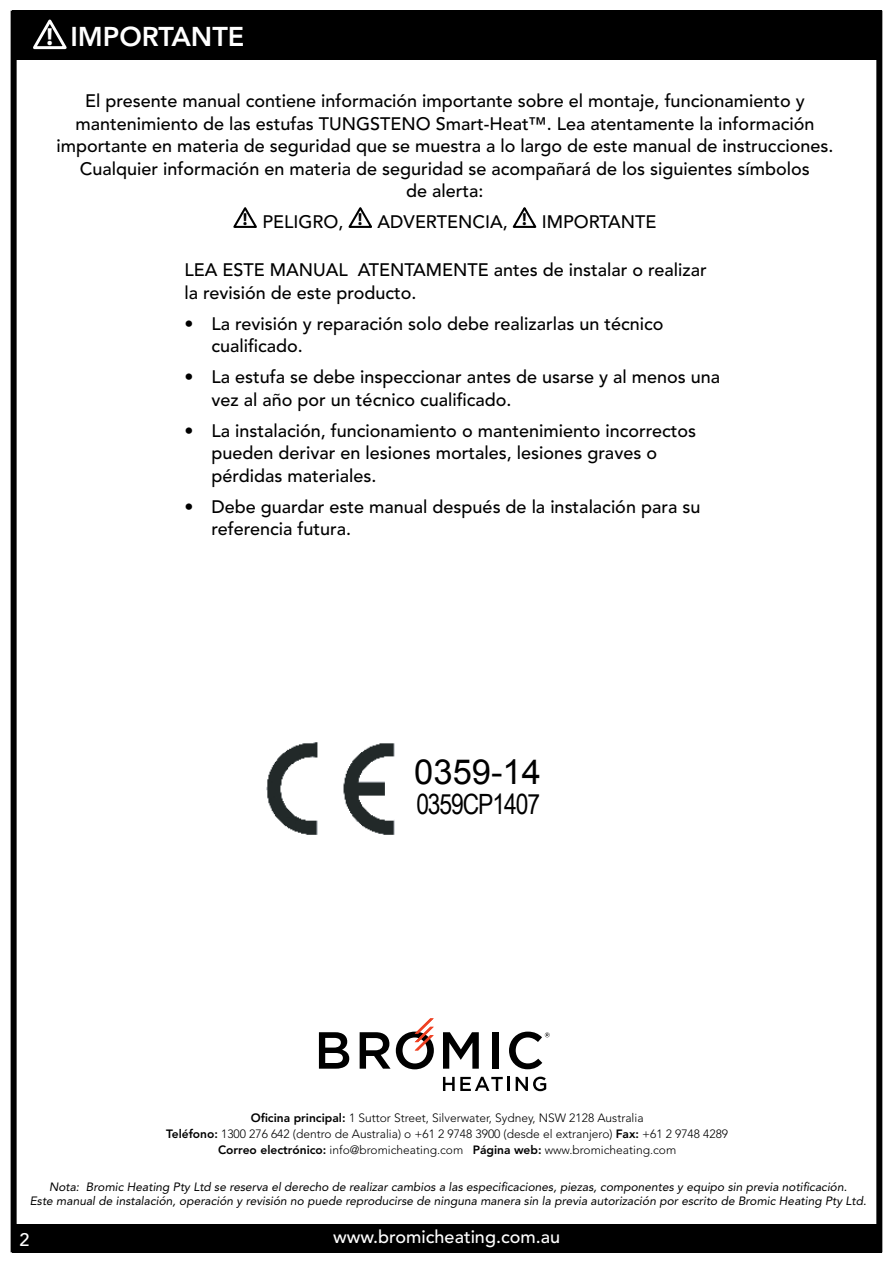
<style>
.page{position:relative;width:893px;height:1263px;background:#fff}
.page>*{position:absolute;margin:0;border:0;box-sizing:border-box;transform-origin:0 0}
.t1{font:34.5px "Arial";color:#000}
.t2{font:27.9px "Arial Narrow";letter-spacing:-.04em;color:#000}
.t3{font:800 27px "Avenir";color:#fff}
.t4{font:500 18px/22.5px "Avenir";color:#000}
.t5{font:500 18px "Avenir";color:#fff}
.t6{font:italic 12px/13.5px "Avenir";color:#000;text-align:center}
.t7{font:300 12px/16.2px "Avenir";color:#000;text-align:center}
.s1{font-family:"Myriad";font-weight:700;font-size:24.75px}
.s2{font-weight:800}
</style>
<div class="page">
<div style="left:12px;top:1224px;width:870px;height:29px;background:#000"></div>
<div style="left:11px;top:11px;width:871px;height:1241px;border:6px solid #000"></div>
<div style="left:12px;top:10px;width:870px;height:50px;background:#000"></div>
<svg style="left:33px;top:20px;width:34px;height:30px"></svg>
<svg style="left:233px;top:207px;width:24px;height:21px"></svg>
<svg style="left:348px;top:207px;width:24px;height:21px"></svg>
<svg style="left:513px;top:207px;width:24px;height:21px"></svg>
<svg style="left:319px;top:1032px;width:30px;height:37px"></svg>
<svg style="left:443px;top:1032px;width:36px;height:37px"></svg>
<div style="left:492px;top:1032px;width:6px;height:37px;background:#000"></div>
<svg style="left:509px;top:1031px;width:41px;height:38px"></svg>
<svg style="left:443px;top:1077px;width:60px;height:14px"></svg>
<hr style="left:507px;top:1077px;width:3px;height:14px;background:#000">
<svg style="left:516px;top:1077px;width:30px;height:14px"></svg>
<svg style="left:360px;top:1018px;width:74px;height:51px"></svg>
<img style="left:266px;top:742px;width:129px;height:93px">
<h3 class="t3" style="left:46px;top:20px;width:199px"><span class="s1">!</span> IMPORTANTE</h3>
<p class="t4" style="left:56px;top:90px;width:778px;text-align:center">El presente manual contiene información importante sobre el montaje, funcionamiento y mantenimiento de las estufas TUNGSTENO Smart-Heat™. Lea atentamente la información importante en materia de seguridad que se muestra a lo largo de este manual de instrucciones.<br>Cualquier información en materia de seguridad se acompañará de los siguientes símbolos<br>de alerta:</p>
<p class="t4" style="left:243px;top:211px;width:415px"><sup>!</sup> PELIGRO, <sup>!</sup> ADVERTENCIA, <sup>!</sup> IMPORTANTE</p>
<p class="t4" style="left:185px;top:259px;width:524px">LEA ESTE MANUAL ATENTAMENTE antes de instalar o realizar la revisión de este producto.</p>
<p class="t4" style="left:212px;top:313px;width:453px;text-indent:-27px">• La revisión y reparación solo debe realizarlas un técnico cualificado.</p>
<p class="t4" style="left:212px;top:366px;width:510px;text-indent:-27px">• La estufa se debe inspeccionar antes de usarse y al menos una vez al año por un técnico cualificado.</p>
<p class="t4" style="left:212px;top:420px;width:486px;text-indent:-27px">• La instalación, funcionamiento o mantenimiento incorrectos pueden derivar en lesiones mortales, lesiones graves o pérdidas materiales.</p>
<p class="t4" style="left:212px;top:496px;width:490px;text-indent:-27px">• Debe guardar este manual después de la instalación para su referencia futura.</p>
<h1 class="t1" style="left:414px;top:749px;width:128px">0359-14</h1>
<h2 class="t2" style="left:416px;top:783px;width:125px">0359CP1407</h2>
<p class="t7" style="left:166px;top:1109px;width:563px"><span class="s2">Oficina principal:</span> 1 Suttor Street, Silverwater, Sydney, NSW 2128 Australia<br><span class="s2">Teléfono:</span> 1300 276 642 (dentro de Australia) o +61 2 9748 3900 (desde el extranjero) <span class="s2">Fax:</span> +61 2 9748 4289<br><span class="s2">Correo electrónico:</span> info@bromicheating.com <span class="s2">Página web:</span> www.bromicheating.com</p>
<p class="t6" style="left:30px;top:1180px;width:838px">Nota: Bromic Heating Pty Ltd se reserva el derecho de realizar cambios a las especificaciones, piezas, componentes y equipo sin previa notificación.<br>Este manual de instalación, operación y revisión no puede reproducirse de ninguna manera sin la previa autorización por escrito de Bromic Heating Pty Ltd.</p>
<p class="t5" style="left:19px;top:1229px;width:12px">2</p>
<p class="t5" style="left:333px;top:1227px;width:228px">www.bromicheating.com.au</p>
</div>
